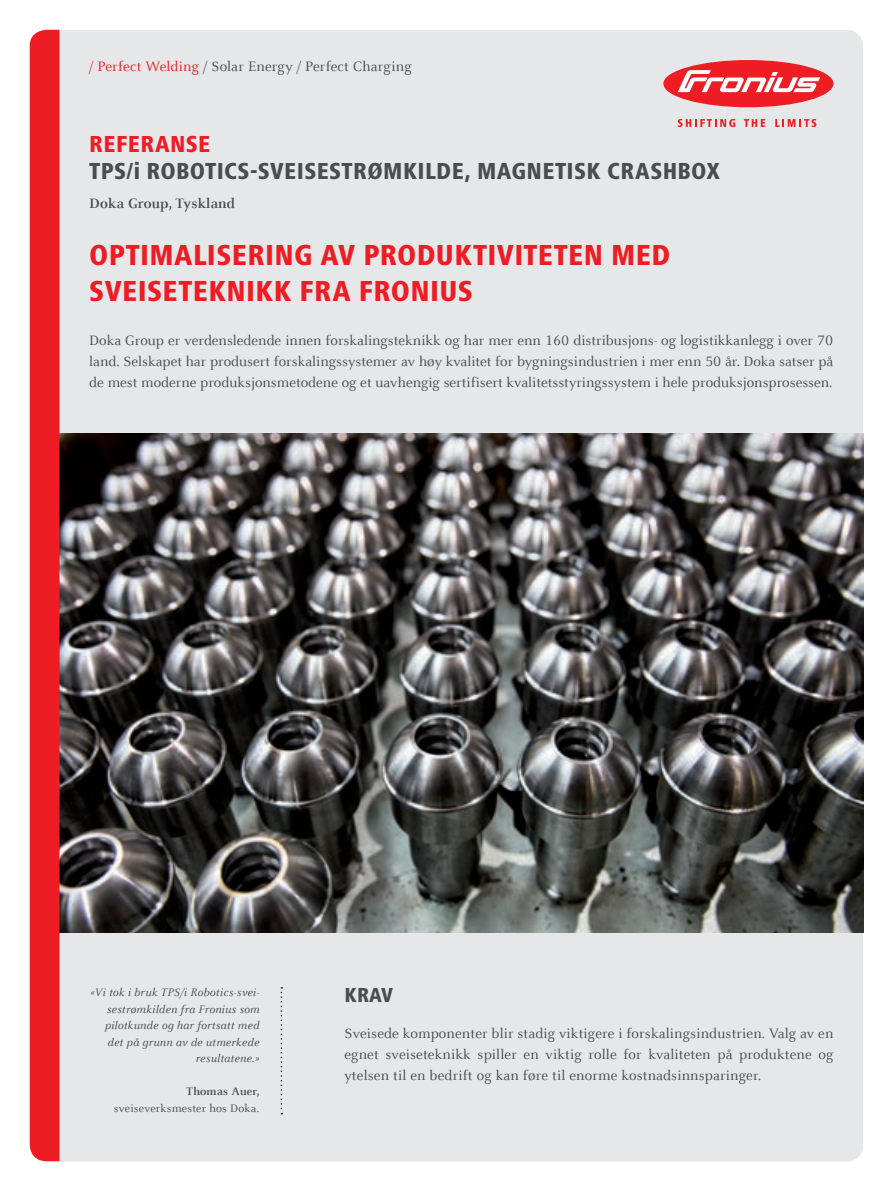
<style>
.page{position:relative;width:893px;height:1191px;background:#fff}
.page>*{position:absolute;margin:0;border:0;box-sizing:border-box;transform-origin:0 0}
.t1{font:800 condensed 30px "Frutiger Next LTW1 G";letter-spacing:.01em;color:#ee1d23}
.t2{font:800 condensed 24px "Frutiger Next LTW1 G";letter-spacing:.015em;color:#4b4c4d}
.t3{font:800 condensed 24px "Frutiger Next LTW1 G";letter-spacing:.015em;color:#ee1d23}
.t4{font:800 condensed 21px "Frutiger Next LTW1 G";color:#4b4c4d}
.t5{font:15px/21px "Celeste Offc Pro";letter-spacing:.005em;color:#4b4c4d;text-align:justify}
.t6{font:700 15px "Celeste Offc Pro";letter-spacing:.01em;color:#4b4c4d}
.t7{font:italic 12px/16.5px "Celeste Offc Pro";letter-spacing:.02em;color:#4b4c4d;text-align:right}
.t8{font:12px "Celeste Offc Pro";letter-spacing:.01em;color:#4b4c4d}
.t9{font:700 12px "Celeste Offc Pro";letter-spacing:.01em;color:#4b4c4d}
.s1{color:#ee1d23}
</style>
<div class="page">
<div style="left:30px;top:30px;width:833px;height:1131px;background:#e6e7e9;border-radius:17px"></div>
<div style="left:663px;top:60px;width:170px;height:47px;background:#ee1d23;border-radius:50%"></div>
<svg style="left:678px;top:70px;width:142px;height:22px"></svg>
<svg style="left:678px;top:119px;width:57px;height:8px"></svg>
<svg style="left:744px;top:119px;width:21px;height:8px"></svg>
<svg style="left:775px;top:119px;width:41px;height:8px"></svg>
<img style="left:60px;top:434px;width:803px;height:499px">
<div style="left:30px;top:30px;width:30px;height:1131px;background:#ee1d23"></div>
<svg style="left:281px;top:987px;width:1px;height:127px"></svg>
<p class="t5" style="left:89px;top:56px;width:324px"><span class="s1">/ Perfect Welding</span> / Solar Energy / Perfect Charging</p>
<h2 class="t3" style="left:89px;top:130px;width:123px">REFERANSE</h2>
<h2 class="t2" style="left:89px;top:157px;width:229px">TPS/I ROBOTICS-SVE ISESTR</h2>
<h2 class="t2" style="left:367px;top:157px;width:254px">ØMKILDE, MAGNETISK CRAS</h2>
<h2 class="t2" style="left:663px;top:157px;width:59px">HBOX</h2>
<p class="t6" style="left:89px;top:194px;width:147px">Doka Group, Tyskland</p>
<h1 class="t1" style="left:89px;top:237px;width:451px">OPTIMALISERING AV PRODUKTIVITETEN</h1>
<h1 class="t1" style="left:611px;top:237px;width:61px">MED</h1>
<h1 class="t1" style="left:89px;top:273px;width:75px">SVEISETEKN</h1>
<h1 class="t1" style="left:246px;top:273px;width:71px">IKK FRA</h1>
<h1 class="t1" style="left:359px;top:273px;width:113px">FRONIUS</h1>
<p class="t5" style="left:89px;top:329px;width:746px">Doka Group er verdensledende innen forskalingsteknikk og har mer enn 160 distribusjons- og logistikkanlegg i over 70 land. Selskapet har produsert forskalingssystemer av høy kvalitet for bygningsindustrien i mer enn 50 år. Doka satser på de mest moderne produksjonsmetodene og et uavhengig sertifisert kvalitetsstyringssystem i hele produksjonsprosessen.</p>
<p class="t7" style="left:90px;top:983px;width:171px">«Vi tok i bruk TPS/i Robotics-svei&shy;sestrømkilden fra Fronius som pilotkunde og har fortsatt med det på grunn av de utmerkede resultatene.»</p>
<p class="t9" style="left:186px;top:1083px;width:75px">Thomas Auer,</p>
<p class="t8" style="left:114px;top:1100px;width:147px">sveiseverksmester hos Doka.</p>
<h3 class="t4" style="left:344px;top:983px;width:50px">KRAV</h3>
<p class="t5" style="left:344px;top:1022px;width:491px">Sveisede komponenter blir stadig viktigere i forskalingsindustrien. Valg av en egnet sveiseteknikk spiller en viktig rolle for kvaliteten på produktene og ytelsen til en bedrift og kan føre til enorme kostnadsinnsparinger.</p>
</div>
